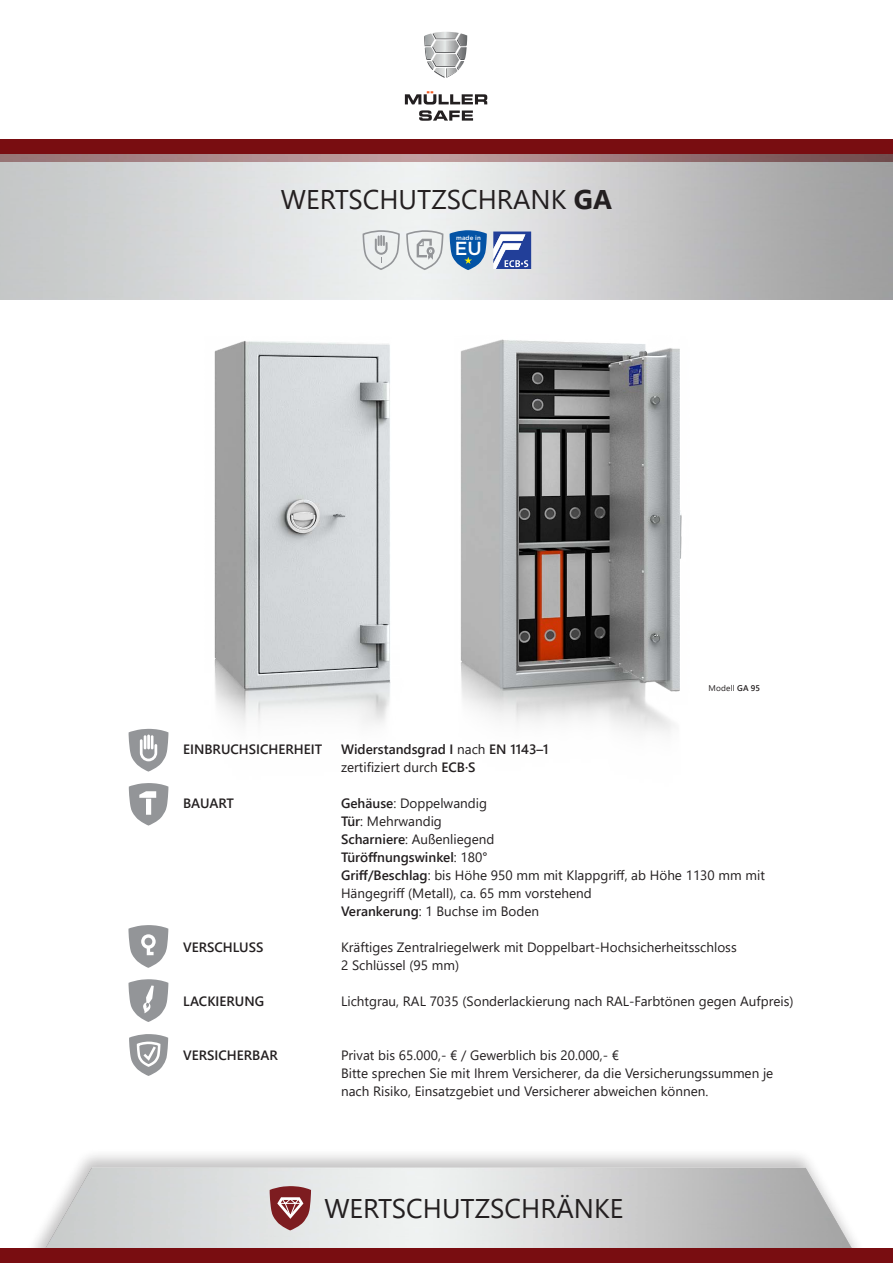
<style>
.page{position:relative;width:893px;height:1263px;background:#fff}
.page>*{position:absolute;margin:0;border:0;box-sizing:border-box;transform-origin:0 0}
.t1{font:27px "Segoe UI";color:#231f20}
.t2{font:500 18.9px "Gotham";color:#fff}
.t3{font:13.5px/18px "Segoe UI";color:#231f20}
.t4{font:600 13.5px "Segoe UI";color:#231f20}
.t5{font:8.25px "Segoe UI";letter-spacing:.025em;color:#231f20}
.t6{font:500 6.15px "Gotham";color:#fff}
.s1{font-weight:700}
.s2{font-weight:600}
.s3{font-weight:400}
</style>
<div class="page">
<div style="left:0;top:140px;width:893px;height:22px;background:#790d11"></div>
<div style="left:23px;top:1148px;width:844px;height:115px;background:#231f20;opacity:.41"></div>
<img style="left:23px;top:1167px;width:844px;height:81px">
<img style="left:0;top:155px;width:893px;height:144px">
<img style="left:460px;top:339px;width:222px;height:394px">
<img style="left:214px;top:341px;width:177px;height:383px">
<svg style="left:129px;top:783px;width:39px;height:42px"></svg>
<svg style="left:129px;top:979px;width:39px;height:43px"></svg>
<svg style="left:128px;top:925px;width:40px;height:43px"></svg>
<svg style="left:129px;top:1034px;width:39px;height:42px"></svg>
<svg style="left:405px;top:91px;width:82px;height:30px"></svg>
<svg style="left:424px;top:32px;width:43px;height:46px"></svg>
<div style="left:0;top:1248px;width:893px;height:15px;background:#790d11"></div>
<svg style="left:129px;top:729px;width:39px;height:43px"></svg>
<svg style="left:493px;top:232px;width:38px;height:37px"></svg>
<svg style="left:362px;top:229px;width:125px;height:42px;background:#adc1d2"></svg>
<svg style="left:270px;top:1186px;width:41px;height:44px;background:#a16163"></svg>
<p class="t1" style="left:281px;top:174px;width:332px">WERTSCHUTZSCHRANK <span class="s1">GA</span></p>
<p class="t6" style="left:456px;top:234px;width:26px">made in</p>
<p class="t2" style="left:455px;top:237px;width:28px">EU</p>
<p class="t5" style="left:708px;top:680px;width:53px">Modell <span class="s2">GA 95</span></p>
<p class="t4" style="left:183px;top:736px;width:140px">EINBRUCHSICHERHEIT</p>
<p class="t4" style="left:183px;top:790px;width:52px">BAUART</p>
<p class="t4" style="left:183px;top:934px;width:82px">VERSCHLUSS</p>
<p class="t4" style="left:183px;top:988px;width:83px">LACKIERUNG</p>
<p class="t4" style="left:183px;top:1042px;width:96px">VERSICHERBAR</p>
<p class="t4" style="left:341px;top:736px;width:209px">Widerstandsgrad I <span class="s3">nach</span> EN 1143–1</p>
<p class="t3" style="left:341px;top:756px;width:136px">zertifiziert durch <span class="s2">ECB·S</span></p>
<p class="t3" style="left:341px;top:792px;width:148px"><span class="s2">Gehäuse</span>: Doppelwandig</p>
<p class="t3" style="left:341px;top:810px;width:102px"><span class="s2">Tür</span>: Mehrwandig</p>
<p class="t3" style="left:341px;top:828px;width:155px"><span class="s2">Scharniere</span>: Außenliegend</p>
<p class="t4" style="left:341px;top:844px;width:148px">Türöffnungswinkel<span class="s3">: 180°</span></p>
<p class="t3" style="left:341px;top:864px;width:425px"><span class="s2">Griff/Beschlag</span>: bis Höhe 950 mm mit Klappgriff, ab Höhe 1130 mm mit<br>Hängegriff (Metall), ca. 65 mm vorstehend</p>
<p class="t3" style="left:341px;top:900px;width:200px"><span class="s2">Verankerung</span>: 1 Buchse im Boden</p>
<p class="t3" style="left:341px;top:936px;width:397px">Kräftiges Zentralriegelwerk mit Doppelbart-Hochsicherheitsschloss</p>
<p class="t3" style="left:341px;top:954px;width:120px">2 Schlüssel (95 mm)</p>
<p class="t3" style="left:341px;top:990px;width:454px">Lichtgrau, RAL 7035 (Sonderlackierung nach RAL-Farbtönen gegen Aufpreis)</p>
<p class="t3" style="left:341px;top:1044px;width:280px">Privat bis 65.000,- € / Gewerblich bis 20.000,- €</p>
<p class="t3" style="left:341px;top:1062px;width:434px">Bitte sprechen Sie mit Ihrem Versicherer, da die Versicherungssummen je nach Risiko, Einsatzgebiet und Versicherer abweichen können.</p>
<p class="t1" style="left:324px;top:1182px;width:301px">WERTSCHUTZSCHRÄNKE</p>
</div>
